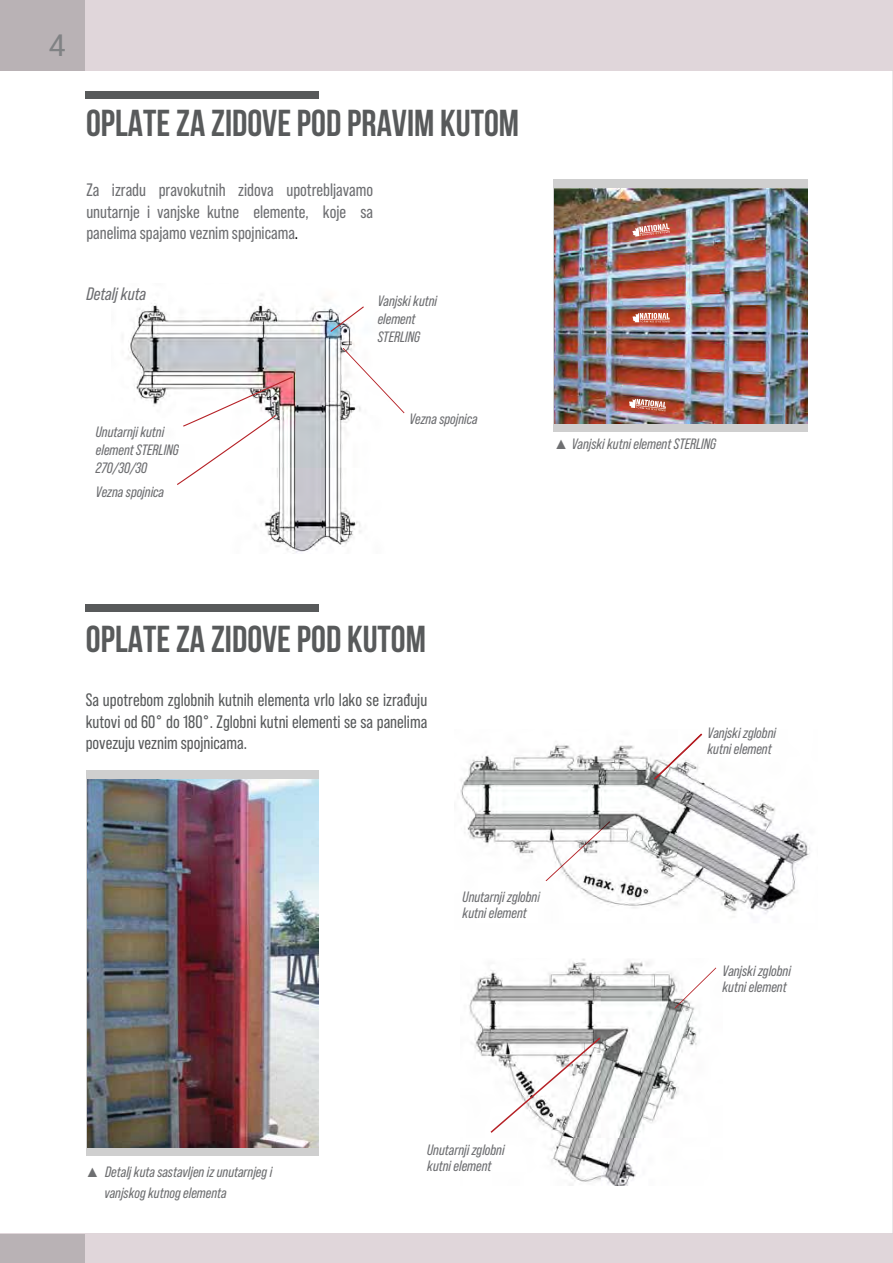
<style>
.page{position:relative;width:893px;height:1263px;background:#fff}
.page>*{position:absolute;margin:0;border:0;box-sizing:border-box;transform-origin:0 0}
.t1{font:700 37.5px "Bebas Neue";color:#585a5b}
.t2{font:30px "Roboto";color:#808284}
.t3{font:18px/21.6px "Bebas Neue Pro";color:#585a5b;text-align:justify}
.t4{font:18px/21.6px "Bebas Neue Pro";color:#6d6e71;text-align:justify}
.t5{font:italic 18px "Bebas Neue Pro";color:#6d6e71}
.t6{font:italic 15px/18px "Bebas Neue Pro";color:#6d6e71}
.t7{font:italic 15px/21px "Bebas Neue Pro";color:#6e6f71}
.s1{color:#000}
.s2{color:#808284}
</style>
<div class="page">
<div style="left:87px;top:770px;width:232px;height:386px;background:linear-gradient(to right,#cfcfcf,#cfcfcf)"></div>
<svg style="left:554px;top:179px;width:254px;height:253px;background:#c2c1c0"></svg>
<div style="left:0;top:0;width:893px;height:70px;background:#e0d6da"></div>
<div style="left:0;top:1234px;width:893px;height:29px;background:#e0d6da"></div>
<div style="left:85px;top:91px;width:234px;height:8px;background:#585a5b"></div>
<hr style="left:892px;top:70px;width:1px;height:1164px;background:#d2d3d4">
<div style="left:0;top:0;width:85px;height:70px;background:#b9b2b5"></div>
<div style="left:0;top:1234px;width:85px;height:29px;background:#b9b2b5"></div>
<div style="left:85px;top:604px;width:234px;height:8px;background:#585a5b"></div>
<img style="left:127px;top:294px;width:278px;height:260px">
<svg style="left:177px;top:377px;width:116px;height:108px"></svg>
<svg style="left:343px;top:348px;width:61px;height:65px"></svg>
<svg style="left:330px;top:306px;width:34px;height:26px"></svg>
<img style="left:460px;top:744px;width:350px;height:170px">
<svg style="left:545px;top:821px;width:65px;height:60px"></svg>
<svg style="left:654px;top:733px;width:49px;height:47px"></svg>
<img style="left:87px;top:779px;width:232px;height:368px">
<img style="left:469px;top:959px;width:248px;height:227px">
<svg style="left:675px;top:967px;width:41px;height:41px"></svg>
<svg style="left:489px;top:1036px;width:113px;height:98px"></svg>
<img style="left:554px;top:189px;width:253px;height:234px">
<svg style="left:632px;top:223px;width:38px;height:14px"></svg>
<svg style="left:629px;top:398px;width:37px;height:13px"></svg>
<svg style="left:632px;top:313px;width:38px;height:10px"></svg>
<h2 class="t2" style="left:49px;top:24px;width:18px">4</h2>
<h1 class="t1" style="left:86px;top:103px;width:435px">OPLATE ZA ZIDOVE POD PRAVIM KUTOM</h1>
<p class="t4" style="left:86px;top:179px;width:288px">Za izradu pravokutnih zidova upotrebljavamo unutarnje i vanjske kutne elemente, koje sa panelima spajamo veznim spojnicama<span class="s1">.</span></p>
<p class="t5" style="left:86px;top:284px;width:61px">Detalj kuta</p>
<p class="t6" style="left:378px;top:292px;width:61px">Vanjski kutni element<br>STERLING</p>
<p class="t6" style="left:96px;top:422px;width:84px">Unutarnji kutni element STERLING<br>270/30/30</p>
<p class="t6" style="left:96px;top:483px;width:70px">Vezna spojnica</p>
<p class="t6" style="left:409px;top:409px;width:70px">Vezna spojnica</p>
<h1 class="t1" style="left:86px;top:618px;width:342px">OPLATE ZA ZIDOVE POD KUTOM</h1>
<p class="t3" style="left:86px;top:689px;width:343px">Sa upotrebom zglobnih kutnih elementa vrlo lako se izrađuju kutovi od 60° do 180°. Zglobni kutni elementi se sa panelima povezuju veznim spojnicama.</p>
<p class="t7" style="left:572px;top:434px;width:146px">Vanjski kutni element STERLING</p>
<p class="t6" style="left:708px;top:725px;width:70px;line-height:16.2px">Vanjski zglobni kutni element</p>
<p class="t6" style="left:463px;top:888px;width:79px;line-height:16.2px">Unutarnji zglobn<span class="s2">i </span>kutni element</p>
<p class="t6" style="left:722px;top:962px;width:70px;line-height:16.2px">Vanjski zglobni kutni element</p>
<p class="t7" style="left:104px;top:1161px;width:169px">Detalj kuta sastavljen iz unutarnjeg i vanjskog kutnog elementa</p>
<p class="t6" style="left:427px;top:1141px;width:79px;line-height:16.2px">Unutarnji zglobni kutni element</p>
</div>
